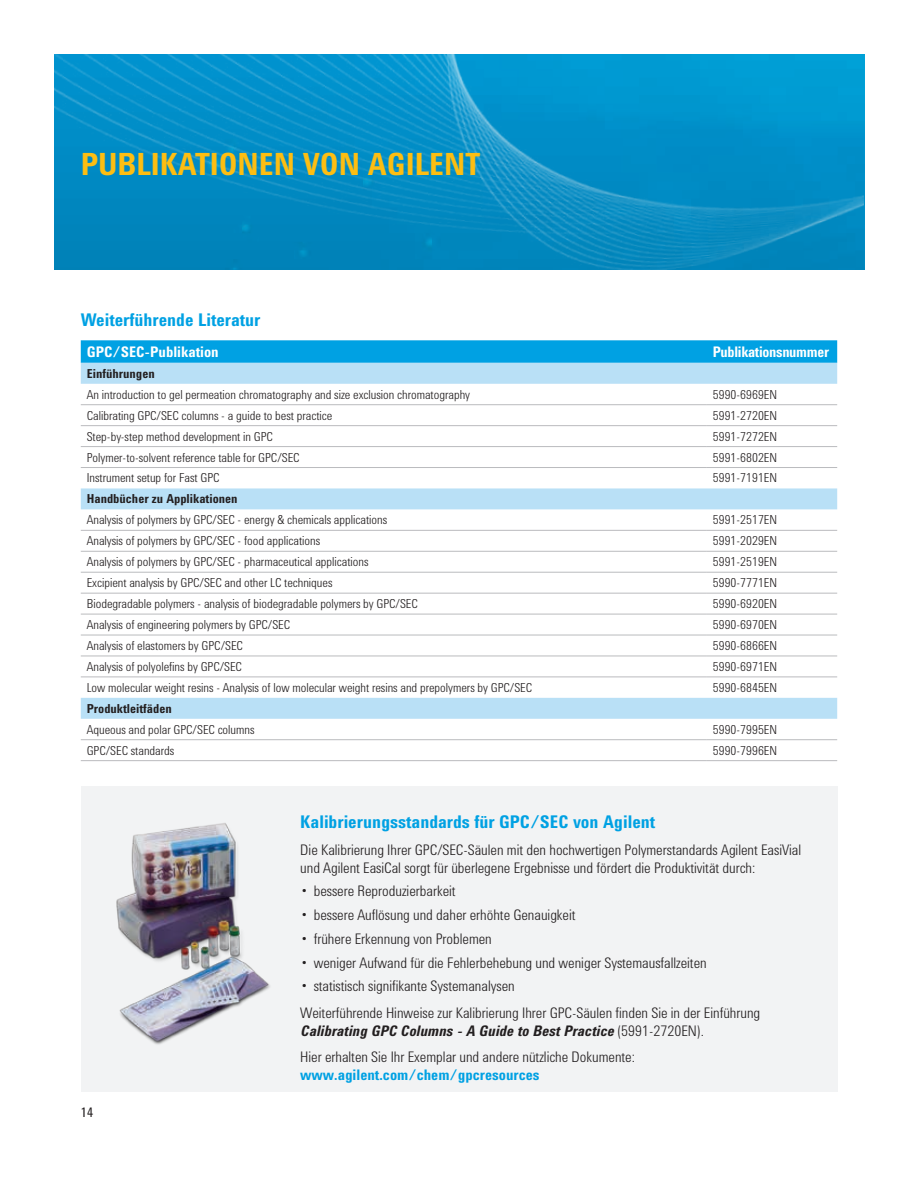
<style>
.page{position:relative;width:918px;height:1188px;background:#fff}
.page>*{position:absolute;margin:0;border:0;box-sizing:border-box;transform-origin:0 0}
.t1{font:700 31.5px "Agilent Condensed CFF";color:#fdbe12}
.t2{font:700 18px "Agilent Condensed CFF";color:#00a1e3}
.t3{font:300 15px/26.5px "Agilent Condensed CFF";color:#231f20}
.t4{font:700 15px "Agilent Condensed CFF";color:#00a1e3}
.t5{font:700 15px "Agilent Condensed CFF";color:#fff}
.t6{font:700 15px "Agilent Condensed CFF";letter-spacing:-.02em;color:#fff}
.t7{font:13.5px "Agilent Condensed CFF";color:#231f20}
.t8{font:300 12.75px "Agilent Condensed CFF";color:#231f20}
.t9{font:700 12.75px "Agilent Condensed CFF";color:#231f20}
.s1{font-weight:700;font-style:italic}
</style>
<div class="page">
<div style="left:81px;top:787px;width:757px;height:305px;background:#f2f3f4"></div>
<img style="left:54px;top:54px;width:810px;height:216px">
<svg style="left:81px;top:340px;width:756px;height:23px;background:#06a3e3"></svg>
<svg style="left:81px;top:363px;width:756px;height:356px"></svg>
<hr style="left:81px;top:404px;width:626px;height:1px;background:#babbbe">
<hr style="left:707px;top:404px;width:130px;height:1px;background:#babbbe">
<hr style="left:81px;top:425px;width:626px;height:1px;background:#babbbe">
<hr style="left:707px;top:425px;width:130px;height:1px;background:#babbbe">
<hr style="left:81px;top:446px;width:626px;height:1px;background:#babbbe">
<hr style="left:707px;top:446px;width:130px;height:1px;background:#babbbe">
<hr style="left:81px;top:467px;width:626px;height:1px;background:#babbbe">
<hr style="left:707px;top:467px;width:130px;height:1px;background:#babbbe">
<hr style="left:81px;top:530px;width:626px;height:1px;background:#babbbe">
<hr style="left:707px;top:530px;width:130px;height:1px;background:#babbbe">
<hr style="left:81px;top:551px;width:626px;height:1px;background:#babbbe">
<hr style="left:707px;top:551px;width:130px;height:1px;background:#babbbe">
<hr style="left:81px;top:572px;width:626px;height:1px;background:#babbbe">
<hr style="left:707px;top:572px;width:130px;height:1px;background:#babbbe">
<hr style="left:81px;top:593px;width:626px;height:1px;background:#babbbe">
<hr style="left:707px;top:593px;width:130px;height:1px;background:#babbbe">
<hr style="left:81px;top:614px;width:626px;height:1px;background:#babbbe">
<hr style="left:707px;top:614px;width:130px;height:1px;background:#babbbe">
<hr style="left:81px;top:635px;width:626px;height:1px;background:#babbbe">
<hr style="left:707px;top:635px;width:130px;height:1px;background:#babbbe">
<hr style="left:81px;top:656px;width:626px;height:1px;background:#babbbe">
<hr style="left:707px;top:656px;width:130px;height:1px;background:#babbbe">
<hr style="left:81px;top:677px;width:626px;height:1px;background:#babbbe">
<hr style="left:707px;top:677px;width:130px;height:1px;background:#babbbe">
<hr style="left:81px;top:739px;width:626px;height:1px;background:#babbbe">
<hr style="left:707px;top:739px;width:130px;height:1px;background:#babbbe">
<hr style="left:81px;top:760px;width:626px;height:1px;background:#babbbe">
<hr style="left:707px;top:760px;width:130px;height:1px;background:#babbbe">
<img style="left:116px;top:823px;width:154px;height:222px">
<h1 class="t1" style="left:81px;top:141px;width:401px">PUBLIKATIONEN VON AGILENT</h1>
<h2 class="t2" style="left:81px;top:306px;width:181px">Weiterführende Literatur</h2>
<p class="t5" style="left:87px;top:340px;width:133px">GPC/SEC-Publikation</p>
<p class="t6" style="left:713px;top:340px;width:118px">Publikationsnummer</p>
<p class="t9" style="left:87px;top:364px;width:69px">Einführungen</p>
<p class="t8" style="left:87px;top:385px;width:385px">An introduction to gel permeation chromatography and size exclusion chromatography</p>
<p class="t8" style="left:713px;top:385px;width:66px">5990-6969EN</p>
<p class="t8" style="left:87px;top:406px;width:247px">Calibrating GPC/SEC columns - a guide to best practice</p>
<p class="t8" style="left:713px;top:406px;width:66px">5991-2720EN</p>
<p class="t8" style="left:87px;top:427px;width:188px">Step-by-step method development in GPC</p>
<p class="t8" style="left:713px;top:427px;width:66px">5991-7272EN</p>
<p class="t8" style="left:87px;top:448px;width:214px">Polymer-to-solvent reference table for GPC/SEC</p>
<p class="t8" style="left:713px;top:448px;width:66px">5991-6802EN</p>
<p class="t8" style="left:87px;top:468px;width:134px">Instrument setup for Fast GPC</p>
<p class="t8" style="left:713px;top:468px;width:66px">5991-7191EN</p>
<p class="t9" style="left:87px;top:489px;width:152px">Handbücher zu Applikationen</p>
<p class="t8" style="left:87px;top:510px;width:302px">Analysis of polymers by GPC/SEC - energy &amp; chemicals applications</p>
<p class="t8" style="left:713px;top:510px;width:66px">5991-2517EN</p>
<p class="t8" style="left:87px;top:531px;width:235px">Analysis of polymers by GPC/SEC - food applications</p>
<p class="t8" style="left:713px;top:531px;width:66px">5991-2029EN</p>
<p class="t8" style="left:87px;top:552px;width:283px">Analysis of polymers by GPC/SEC - pharmaceutical applications</p>
<p class="t8" style="left:713px;top:552px;width:66px">5991-2519EN</p>
<p class="t8" style="left:87px;top:573px;width:247px">Excipient analysis by GPC/SEC and other LC techniques</p>
<p class="t8" style="left:713px;top:573px;width:66px">5990-7771EN</p>
<p class="t8" style="left:87px;top:594px;width:333px">Biodegradable polymers - analysis of biodegradable polymers by GPC/SEC</p>
<p class="t8" style="left:713px;top:594px;width:66px">5990-6920EN</p>
<p class="t8" style="left:87px;top:615px;width:205px">Analysis of engineering polymers by GPC/SEC</p>
<p class="t8" style="left:713px;top:615px;width:66px">5990-6970EN</p>
<p class="t8" style="left:87px;top:636px;width:158px">Analysis of elastomers by GPC/SEC</p>
<p class="t8" style="left:713px;top:636px;width:66px">5990-6866EN</p>
<p class="t8" style="left:87px;top:657px;width:157px">Analysis of polyolefins by GPC/SEC</p>
<p class="t8" style="left:713px;top:657px;width:66px">5990-6971EN</p>
<p class="t8" style="left:87px;top:678px;width:447px">Low molecular weight resins - Analysis of low molecular weight resins and prepolymers by GPC/SEC</p>
<p class="t8" style="left:713px;top:678px;width:66px">5990-6845EN</p>
<p class="t9" style="left:87px;top:699px;width:86px">Produktleitfäden</p>
<p class="t8" style="left:87px;top:720px;width:169px">Aqueous and polar GPC/SEC columns</p>
<p class="t8" style="left:713px;top:720px;width:66px">5990-7995EN</p>
<p class="t8" style="left:87px;top:741px;width:89px">GPC/SEC standards</p>
<p class="t8" style="left:713px;top:741px;width:66px">5990-7996EN</p>
<p class="t7" style="left:81px;top:1102px;width:14px">14</p>
<h2 class="t2" style="left:300px;top:808px;width:356px">Kalibrierungsstandards für GPC/SEC von Agilent</h2>
<p class="t3" style="left:300px;top:839px;width:503px;line-height:18px">Die Kalibrierung Ihrer GPC/SEC-Säulen mit den hochwertigen Polymerstandards Agilent EasiVial und Agilent EasiCal sorgt für überlegene Ergebnisse und fördert die Produktivität durch:</p>
<p class="t3" style="left:302px;top:877px;width:155px">• bessere Reproduzierbarkeit</p>
<p class="t3" style="left:302px;top:900px;width:275px">• bessere Auflösung und daher erhöhte Genauigkeit</p>
<p class="t3" style="left:302px;top:924px;width:192px">• frühere Erkennung von Problemen</p>
<p class="t3" style="left:302px;top:948px;width:406px">• weniger Aufwand für die Fehlerbehebung und weniger Systemausfallzeiten</p>
<p class="t3" style="left:300px;top:972px;width:462px">• statistisch signifikante Systemanalysen<br>Weiterführende Hinweise zur Kalibrierung Ihrer GPC-Säulen finden Sie in der Einführung</p>
<p class="t3" style="left:300px;top:1016px;width:405px"><span class="s1">Calibrating GPC Columns - A Guide to Best Practice</span> (5991-2720EN).<br>Hier erhalten Sie Ihr Exemplar und andere nützliche Dokumente:</p>
<p class="t4" style="left:300px;top:1064px;width:241px">www.agilent.com/chem/gpcresources</p>
</div>
